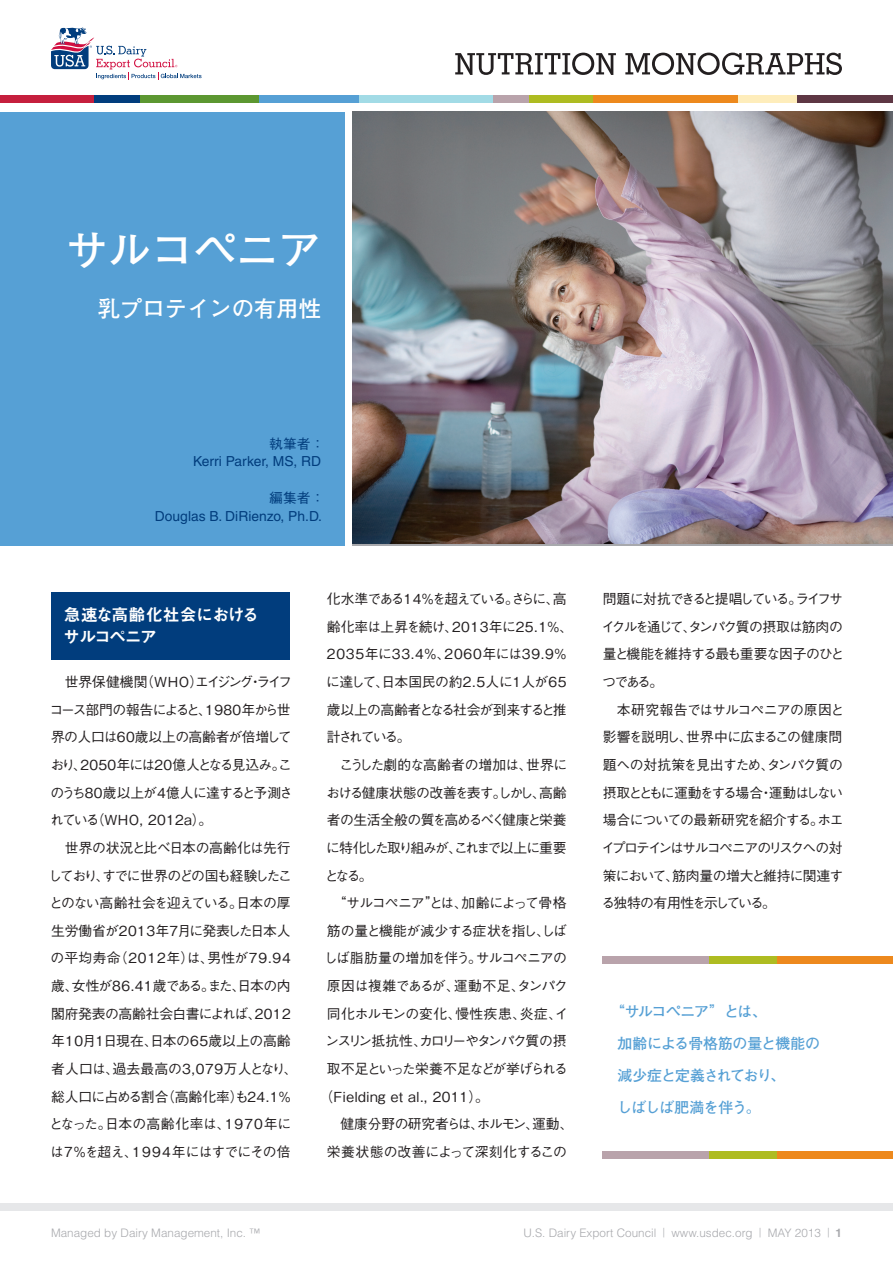
<style>
.page{position:relative;width:893px;height:1263px;background:#fff}
.page>*{position:absolute;margin:0;border:0;box-sizing:border-box;transform-origin:0 0}
.キャプ{font:700 42.45px "Futo Go B101 Pro";color:#fff}
.キャプ-2{font:700 22.35px "Futo Go B101 Pro";color:#fff}
.キャプ-3{font:16.95px "Midashi Go Pro MB31";letter-spacing:-.03em;color:#fff}
.キャプ-4{font:16.95px "Midashi Go Pro MB31";letter-spacing:-.075em;color:#fff}
.キャプ-5{font:700 14.85px "Futo Go B101 Pro";letter-spacing:-.02em;color:#56a0d5}
.キャプ-6{font:700 14.85px "Futo Go B101 Pro";letter-spacing:-.07em;color:#56a0d5}
.キャプ-7{font:700 14.85px "Futo Go B101 Pro";letter-spacing:-.085em;color:#56a0d5}
.キャプ-8{font:700 14.85px "Futo Go B101 Pro";letter-spacing:-.045em;color:#56a0d5}
.USA本文{font:500 13.8px/27.6px "Gothic BBB Pro";letter-spacing:-.045em;color:#231f20}
.USA本文-2{font:500 13.8px/27.6px "Gothic BBB Pro";letter-spacing:-.015em;color:#231f20}
.USA本文-3{font:500 13.8px/27.6px "Gothic BBB Pro";letter-spacing:-.075em;color:#231f20}
.キャプ-9{font:13.8px "Helvetica LT Std";color:#013d7d}
.USA本文-4{font:500 13.8px/27.6px "Gothic BBB Pro";letter-spacing:-.02em;color:#231f20}
.USA本文-5{font:500 13.8px "Gothic BBB Pro";letter-spacing:.02em;color:#231f20}
.USA本文-6{font:500 13.8px "Gothic BBB Pro";letter-spacing:-.12em;color:#231f20}
.USA本文-7{font:500 13.8px "Gothic BBB Pro";letter-spacing:-.065em;color:#231f20}
.USA本文-8{font:500 13.8px "Gothic BBB Pro";letter-spacing:.015em;color:#231f20}
.USA本文-9{font:500 13.8px "Gothic BBB Pro";letter-spacing:-.095em;color:#231f20}
.キャプ-10{font:500 13.8px "Gothic BBB Pro";color:#013d7d}
.キャプ-11{font:300 11.7px "Helvetica LT Std";color:#a8a9ad}
.キャプ-12{font:300 9.6px "Helvetica LT Std";color:#a8a9ad}
.s1{font-weight:700;font-size:11.7px}
</style>
<div class="page">
<div style="left:0;top:112px;width:344px;height:433px;background:#56a0d5"></div>
<img style="left:353px;top:112px;width:540px;height:432px">
<div style="left:94px;top:96px;width:46px;height:7px;background:#013d7d"></div>
<div style="left:0;top:96px;width:94px;height:7px;background:#c51f3d"></div>
<div style="left:140px;top:96px;width:119px;height:7px;background:#5c9731"></div>
<div style="left:259px;top:96px;width:100px;height:7px;background:#56a0d5"></div>
<div style="left:359px;top:96px;width:134px;height:7px;background:#a2dbe6"></div>
<div style="left:493px;top:96px;width:36px;height:7px;background:#b9a3ab"></div>
<div style="left:529px;top:96px;width:64px;height:7px;background:#aebc21"></div>
<div style="left:593px;top:96px;width:145px;height:7px;background:#ed891d"></div>
<div style="left:738px;top:96px;width:59px;height:7px;background:#feedbb"></div>
<div style="left:797px;top:96px;width:96px;height:7px;background:#5e3744"></div>
<div style="left:603px;top:1151px;width:106px;height:8px;background:#b9a3ab"></div>
<div style="left:709px;top:1151px;width:68px;height:8px;background:#aebc21"></div>
<div style="left:777px;top:1151px;width:116px;height:8px;background:#ed891d"></div>
<div style="left:603px;top:957px;width:106px;height:7px;background:#b9a3ab"></div>
<div style="left:709px;top:957px;width:68px;height:7px;background:#aebc21"></div>
<div style="left:777px;top:957px;width:116px;height:7px;background:#ed891d"></div>
<div style="left:0;top:1203px;width:893px;height:8px;background:#e6e7e9"></div>
<div style="left:51px;top:592px;width:238px;height:67px;background:#013d7d"></div>
<svg style="left:51px;top:28px;width:151px;height:52px"></svg>
<svg style="left:455px;top:53px;width:161px;height:22px"></svg>
<svg style="left:625px;top:53px;width:217px;height:22px"></svg>
<p class="キャプ" style="left:66px;top:216px;width:257px">サルコペニア</p>
<p class="キャプ-2" style="left:98px;top:291px;width:225px">乳プロテインの有用性</p>
<p class="キャプ-10" style="left:269px;top:433px;width:57px">執筆者：</p>
<p class="キャプ-9" style="left:193px;top:454px;width:129px">Kerri Parker, MS, RD</p>
<p class="キャプ-10" style="left:269px;top:487px;width:57px">編集者：</p>
<p class="キャプ-9" style="left:155px;top:508px;width:168px">Douglas B. DiRienzo, Ph.D.</p>
<p class="キャプ-3" style="left:64px;top:601px;width:197px">急速な高齢化社会における</p>
<p class="キャプ-4" style="left:63px;top:623px;width:95px">サルコペニア</p>
<p class="USA本文" style="left:50px;top:666px;width:245px">　世界保健機関（WHO）エイジング・ライフコース部門の報告によると、1980年から世界の人口は60歳以上の高齢者が倍増しており、2050年には20億人となる見込み。このうち80歳以上が4億人に達すると予測されている（WHO, 2012a）。</p>
<p class="USA本文-2" style="left:48px;top:832px;width:251px">　世界の状況と比べ日本の高齢化は先行しており、すでに世界のどの国も経験したことのない高齢社会を迎えている。日本の厚生労働省が2013年7月に発表した日本人の平均寿命（2012年）は、男性が79.94歳、女性が86.41歳である。また、日本の内閣府発表の高齢社会白書によれば、2012年10月1日現在、日本の65歳以上の高齢者人口は、過去最高の3,079万人となり、総人口に占める割合（高齢化率）も24.1％となった。日本の高齢化率は、1970年には7％を超え、1994年にはすでにその倍</p>
<p class="USA本文" style="left:326px;top:583px;width:249px">化水準である1 4％を超えている。さらに、高齢化率は上昇を続け、2013年に25.1％、<br>2035年に33.4％、2060年には39.9％に達して、日本国民の約2.5人に1人が65歳以上の高齢者となる社会が到来すると推計されている。</p>
<p class="USA本文" style="left:325px;top:749px;width:244px;text-align:justify">　こうした劇的な高齢者の増加は、世界における健康状態の改善を表す。しかし、高齢者の生活全般の質を高めるべく健康と栄養に特化した取り組みが、これまで以上に重要となる。</p>
<p class="USA本文" style="left:327px;top:887px;width:241px">　“サルコペニア”とは、加齢によって骨格</p>
<p class="USA本文-7" style="left:327px;top:919px;width:242px">筋の量と機能が減少する症状を指し、しば</p>
<p class="USA本文" style="left:324px;top:943px;width:245px">しば脂肪量の増加を伴う。サルコペニアの</p>
<p class="USA本文" style="left:327px;top:970px;width:242px">原因は複雑であるが、運動不足、タンパク</p>
<p class="USA本文-8" style="left:327px;top:1002px;width:243px">同化ホルモンの変化、慢性疾患、炎症、イ</p>
<p class="USA本文-6" style="left:325px;top:1030px;width:243px">ンスリン抵抗性、カロリーやタンパク質の摂</p>
<p class="USA本文-9" style="left:327px;top:1058px;width:243px">取不足といった栄養不足などが挙げられる</p>
<p class="USA本文-5" style="left:320px;top:1085px;width:171px">（Fielding et al., 2011）。</p>
<p class="USA本文-4" style="left:327px;top:1108px;width:248px">　健康分野の研究者らは、ホルモン、運動、栄養状態の改善によって深刻化するこの</p>
<p class="USA本文" style="left:601px;top:583px;width:244px;text-align:justify">問題に対抗できると提唱している。ライフサイクルを通じて、タンパク質の摂取は筋肉の量と機能を維持する最も重要な因子のひとつである。</p>
<p class="USA本文-3" style="left:601px;top:694px;width:244px">　本研究報告ではサルコペニアの原因と影響を説明し、世界中に広まるこの健康問題への対抗策を見出すため、タンパク質の摂取とともに運動をする場合・運動はしない場合についての最新研究を紹介する。ホエイプロテインはサルコペニアのリスクへの対策において、筋肉量の増大と維持に関連する独特の有用性を示している。</p>
<p class="キャプ-7" style="left:610px;top:999px;width:159px">“サルコペニア”とは、</p>
<p class="キャプ-5" style="left:617px;top:1031px;width:204px">加齢による骨格筋の量と機能の</p>
<p class="キャプ-6" style="left:617px;top:1063px;width:169px">減少症と定義されており、</p>
<p class="キャプ-8" style="left:617px;top:1095px;width:145px">しばしば肥満を伴う。</p>
<p class="キャプ-11" style="left:51px;top:1225px;width:211px">Managed by Dairy Management, Inc. ™</p>
<p class="キャプ-12" style="left:827px;top:1225px;width:16px">| <span class="s1">1</span></p>
<p class="キャプ-11" style="left:523px;top:1225px;width:299px">U.S. Dairy Export Council <sup>|</sup> www.usdec.org <sup>|</sup> MAY 2013</p>
</div>
